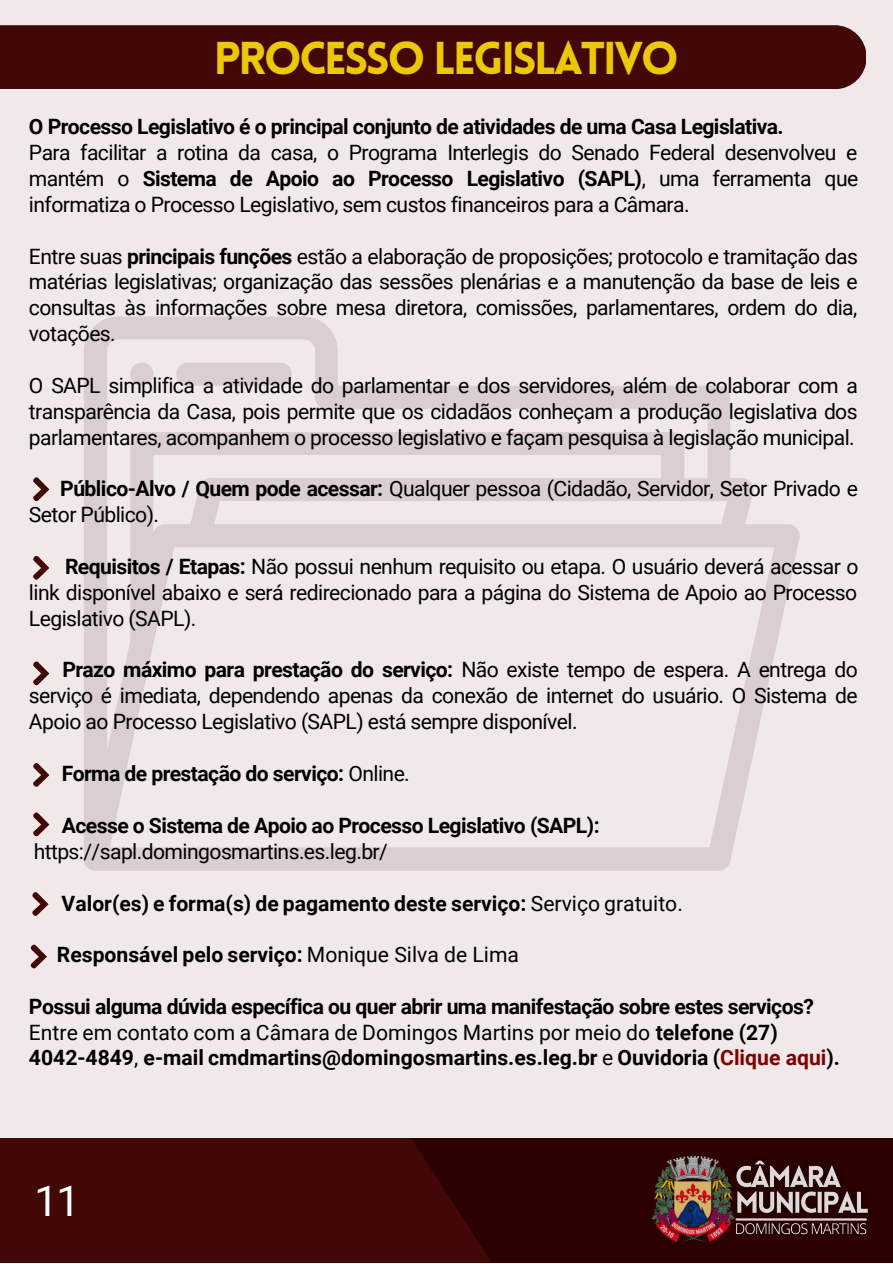
<style>
.page{position:relative;width:893px;height:1264px;background:#fff}
.page>*{position:absolute;margin:0;border:0;box-sizing:border-box;transform-origin:0 0}
.t1{font:900 45px "Lovelo";letter-spacing:-.055em;color:#edc808}
.t2{font:42px "Roboto";color:#fff}
.t3{font:21.15px/25.8px "Roboto";letter-spacing:-.025em;color:#000;text-align:justify}
.t4{font:700 21.15px/25.8px "Roboto";letter-spacing:-.025em;color:#000}
.t5{font:700 21.15px "Roboto";color:#000}
.s1{font-weight:700}
.s2{font-weight:400}
.s3{color:#800000}
</style>
<div class="page">
<div style="left:0;top:0;width:892px;height:1262px;background:#f1e9e9"></div>
<div style="left:0;top:1137px;width:892px;height:125px;background:#420707"></div>
<div style="left:411px;top:1137px;width:481px;height:125px;background:#2b0101"></div>
<svg style="left:84px;top:316px;width:716px;height:554px"></svg>
<div style="left:176px;top:362px;width:116px;height:24px;background:#dacece;border-radius:12px"></div>
<svg style="left:130px;top:362px;width:23px;height:24px"></svg>
<div style="left:0;top:25px;width:866px;height:64px;background:#420707"></div>
<img style="left:736px;top:1160px;width:132px;height:52px">
<img style="left:651px;top:1155px;width:82px;height:87px">
<img style="left:728px;top:1212px;width:140px;height:30px">
<hr style="left:736px;top:1218px;width:129px;height:2px;background:#fff">
<svg style="left:33px;top:477px;width:16px;height:25px"></svg>
<svg style="left:33px;top:555px;width:16px;height:25px"></svg>
<svg style="left:33px;top:661px;width:16px;height:25px"></svg>
<svg style="left:33px;top:763px;width:16px;height:24px"></svg>
<svg style="left:33px;top:812px;width:16px;height:25px"></svg>
<svg style="left:32px;top:892px;width:17px;height:24px"></svg>
<svg style="left:30px;top:944px;width:17px;height:25px"></svg>
<p class="t1" style="left:214px;top:40px;width:466px">PROCESSO LEGISLATIVO</p>
<p class="t4" style="left:29px;top:114px;width:756px">O Processo Legislativo é o principal conjunto de atividades de uma Casa Legislativa.</p>
<p class="t3" style="left:29px;top:140px;width:830px">Para facilitar a rotina da casa, o Programa Interlegis do Senado Federal desenvolveu e mantém o <span class="s1">Sistema de Apoio ao Processo Legislativo (SAPL)</span>, uma ferramenta que informatiza o Processo Legislativo, sem custos financeiros para a Câmara.</p>
<p class="t3" style="left:29px;top:243px;width:830px">Entre suas <span class="s1">principais funções</span> estão a elaboração de proposições; protocolo e tramitação das matérias legislativas; organização das sessões plenárias e a manutenção da base de leis e consultas às informações sobre mesa diretora, comissões, parlamentares, ordem do dia, votações.</p>
<p class="t3" style="left:29px;top:373px;width:830px">O SAPL simplifica a atividade do parlamentar e dos servidores, além de colaborar com a transparência da Casa, pois permite que os cidadãos conheçam a produção legislativa dos parlamentares, acompanhem o processo legislativo e façam pesquisa à legislação municipal.</p>
<p class="t3" style="left:29px;top:476px;width:830px;text-indent:31px"><span class="s1">Público-Alvo / Quem pode acessar:</span> Qualquer pessoa (Cidadão, Servidor, Setor Privado e<br>Setor Público).</p>
<p class="t3" style="left:29px;top:554px;width:831px;text-indent:36px"><span class="s1">Requisitos / Etapas:</span> Não possui nenhum requisito ou etapa. O usuário deverá acessar o link disponível abaixo e será redirecionado para a página do Sistema de Apoio ao Processo Legislativo (SAPL).</p>
<p class="t3" style="left:29px;top:657px;width:830px;text-indent:33px"><span class="s1">Prazo máximo para prestação do serviço:</span> Não existe tempo de espera. A entrega do serviço é imediata, dependendo apenas da conexão de internet do usuário. O Sistema de Apoio ao Processo Legislativo (SAPL) está sempre disponível.</p>
<p class="t4" style="left:62px;top:760px;width:349px">Forma de prestação do serviço: <span class="s2">Online.</span></p>
<p class="t4" style="left:62px;top:812px;width:539px">Acesse o Sistema de Apoio ao Processo Legislativo (SAPL):</p>
<p class="t3" style="left:34px;top:838px;width:356px">https://sapl.domingosmartins.es.leg.br/</p>
<p class="t5" style="left:62px;top:891px;width:622px">Valor(es) e forma(s) de pagamento deste serviço: <span class="s2">Serviço gratuito.</span></p>
<p class="t5" style="left:57px;top:942px;width:463px">Responsável pelo serviço: <span class="s2">Monique Silva de Lima</span></p>
<p class="t4" style="left:29px;top:993px;width:812px">Possui alguma dúvida específica ou quer abrir uma manifestação sobre estes serviços?<br><span class="s2">Entre em contato com a Câmara de Domingos Martins por meio do</span> telefone (27)<br>4042-4849<span class="s2">,</span> e-mail cmdmartins@domingosmartins.es.leg.br <span class="s2">e</span> Ouvidoria (<span class="s3">Clique aqui</span>).</p>
<p class="t2" style="left:35px;top:1177px;width:47px">11</p>
</div>
